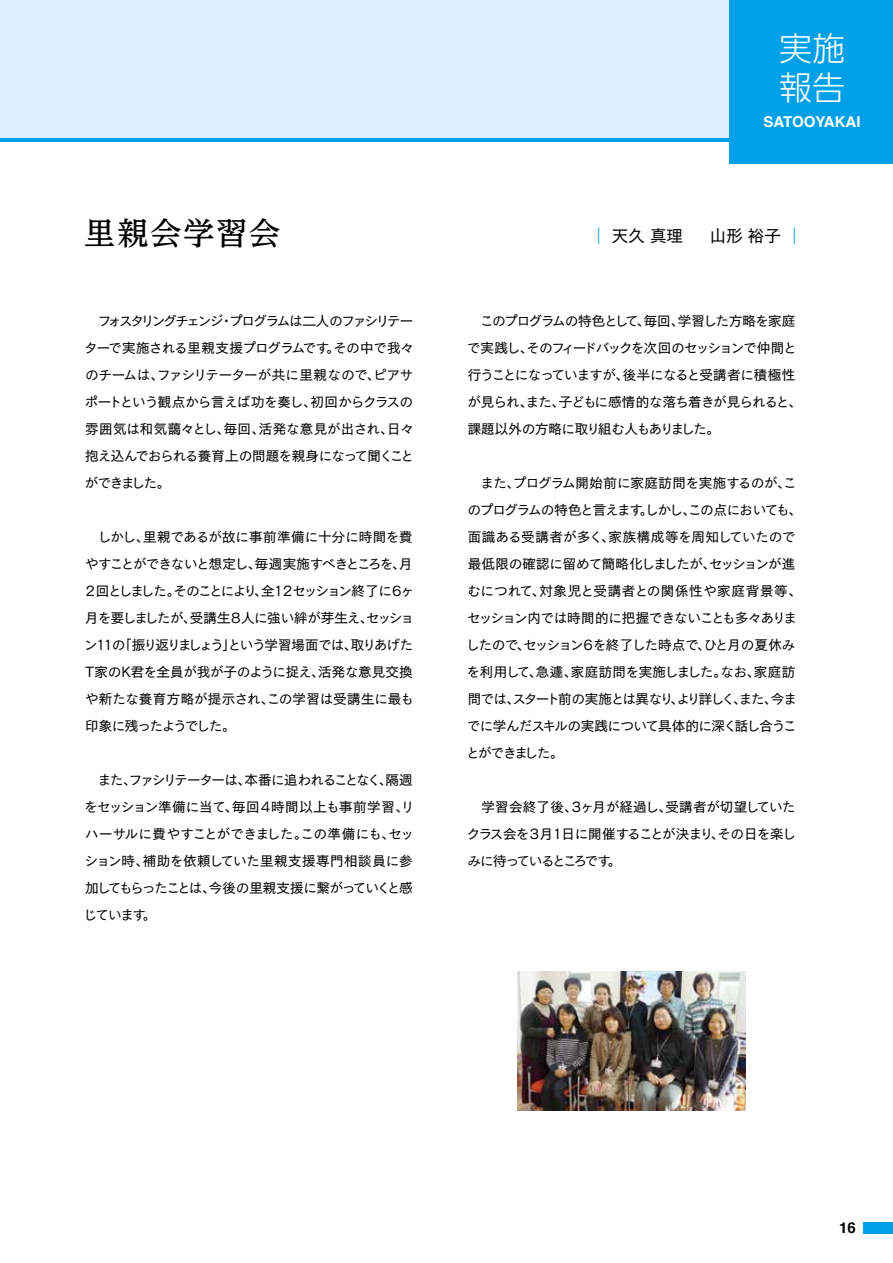
<style>
.page{position:relative;width:893px;height:1263px;background:#fff}
.page>*{position:absolute;margin:0;border:0;box-sizing:border-box;transform-origin:0 0}
.t1{font:300 33px/39px "UD Shin Go Pr 6";color:#fff}
.t2{font:500 31.5px "UD Reimin Pr 6";letter-spacing:.05em;color:#000}
.t3{font:16.5px "New Cezanne Pro M";color:#000}
.t4{font:700 15px "Helvetica";color:#fff}
.t5{font:700 15px "Helvetica";color:#000}
.t6{font:13.5px/27px "New Cezanne Pro M";letter-spacing:-.05em;color:#000}
.t7{font:13.5px/27px "New Cezanne Pro M";letter-spacing:-.07em;color:#000}
.s1{color:#00a0e9}
</style>
<div class="page">
<div style="left:0;top:0;width:893px;height:138px;background:#d9f0fb"></div>
<img style="left:517px;top:971px;width:228px;height:140px">
<hr style="left:0;top:138px;width:893px;height:3px;background:#00a0e9">
<div style="left:730px;top:0;width:163px;height:163px;background:#00a0e9"></div>
<div style="left:863px;top:1222px;width:30px;height:11px;background:#00a0e9"></div>
<h2 class="t2" style="left:84px;top:208px;width:198px">里親会学習会</h2>
<p class="t6" style="left:84px;top:306px;width:331px;text-align:justify">　フォスタリングチェンジ・プログラムは二人のファシリテーターで実施される里親支援プログラムです。その中で我々のチームは、ファシリテーターが共に里親なので、ピアサポートという観点から言えば功を奏し、初回からクラスの雰囲気は和気藹々とし、毎回、活発な意見が出され、日々抱え込んでおられる養育上の問題を親身になって聞くことができました。</p>
<p class="t6" style="left:84px;top:522px;width:332px">　しかし、里親であるが故に事前準備に十分に時間を費やすことができないと想定し、毎週実施すべきところを、月<br>２回としました。そのことにより、全１２セッション終了に６ヶ月を要しましたが、受講生８人に強い絆が芽生え、セッション１１の「振り返りましょう」という学習場面では、取りあげた<br>T家のK君を全員が我が子のように捉え、活発な意見交換や新たな養育方略が提示され、この学習は受講生に最も印象に残ったようでした。</p>
<p class="t6" style="left:84px;top:765px;width:332px">　また、ファシリテーターは、本番に追われることなく、隔週をセッション準備に当て、毎回４時間以上も事前学習、リハーサルに費やすことができました。この準備にも、セッション時、補助を依頼していた里親支援専門相談員に参加してもらったことは、今後の里親支援に繋がっていくと感じています。</p>
<h1 class="t1" style="left:779px;top:27px;width:67px">実施報告</h1>
<p class="t4" style="left:763px;top:109px;width:99px">SATOOYAKAI</p>
<p class="t3" style="left:590px;top:221px;width:214px"><span class="s1">｜</span> 天久 真理　 山形 裕子 <span class="s1">｜</span></p>
<p class="t7" style="left:467px;top:306px;width:337px">　このプログラムの特色として、毎回、学習した方略を家庭で実践し、そのフィードバックを次回のセッションで仲間と行うことになっていますが、後半になると受講者に積極性が見られ、また、子どもに感情的な落ち着きが見られると、課題以外の方略に取り組む人もありました。</p>
<p class="t6" style="left:466px;top:468px;width:337px">　また、プログラム開始前に家庭訪問を実施するのが、このプログラムの特色と言えます。しかし、この点においても、面識ある受講者が多く、家族構成等を周知していたので最低限の確認に留めて簡略化しましたが、セッションが進むにつれて、対象児と受講者との関係性や家庭背景等、セッション内では時間的に把握できないことも多々ありましたので、セッション６を終了した時点で、ひと月の夏休みを利用して、急遽、家庭訪問を実施しました。なお、家庭訪問では、スタート前の実施とは異なり、より詳しく、また、今までに学んだスキルの実践について具体的に深く話し合うことができました。</p>
<p class="t6" style="left:467px;top:792px;width:331px;text-align:justify">　学習会終了後、３ヶ月が経過し、受講者が切望していたクラス会を３月１日に開催することが決まり、その日を楽しみに待っているところです。</p>
<p class="t5" style="left:839px;top:1215px;width:18px">16</p>
</div>
